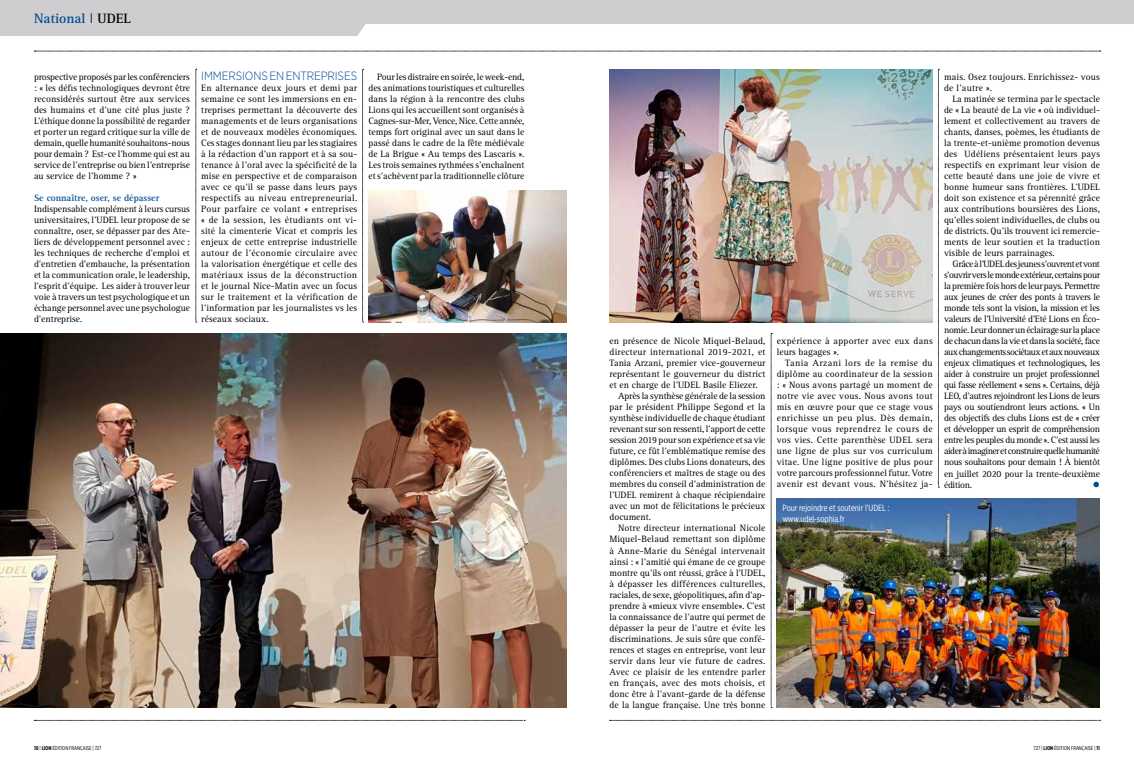
<style>
.page{position:relative;width:1134px;height:766px;background:#fff}
.page>*{position:absolute;margin:0;border:0;box-sizing:border-box;transform-origin:0 0}
.t1{font:700 14px "Rotis Serif";color:#004b93}
.t2{font:300 12px "Gotham Narrow";letter-spacing:-.01em;color:#004b93}
.t3{font:9.5px/11px "Rotis Serif";color:#000;text-align:justify}
.t4{font:9.5px/11px "Rotis Serif";letter-spacing:.02em;color:#000}
.t5{font:9.5px/11px "Rotis Serif";letter-spacing:.025em;color:#000}
.t6{font:700 9.5px "Rotis Serif";color:#004b93}
.t7{font:9.5px "Wingdings";color:#004b93}
.t8{font:9px/10.8px "Gotham X Narrow";color:#fff}
.t9{font:5.5px "Gotham X Narrow";letter-spacing:-.01em;color:#000}
.s1{font-family:"Rotis Sans Serif";font-weight:300;color:#000}
.s2{color:#000}
.s3{font-weight:700}
</style>
<div class="page">
<svg style="left:0;top:0;width:1134px;height:36px;fill:#cfcdcf"></svg>
<svg style="left:34px;top:51px;width:1067px;height:1px"></svg>
<svg style="left:610px;top:719px;width:491px;height:1px"></svg>
<svg style="left:34px;top:719px;width:491px;height:1px"></svg>
<img style="left:777px;top:498px;width:323px;height:209px">
<img style="left:369px;top:190px;width:198px;height:132px">
<img style="left:609px;top:69px;width:324px;height:253px">
<img style="left:0;top:333px;width:567px;height:374px">
<svg style="left:196px;top:69px;width:1px;height:253px"></svg>
<svg style="left:362px;top:69px;width:2px;height:253px"></svg>
<svg style="left:771px;top:333px;width:1px;height:374px"></svg>
<svg style="left:938px;top:69px;width:1px;height:418px"></svg>
<h1 class="t1" style="left:34px;top:10px;width:99px">National <span class="s1">I</span> <span class="s2">UDEL</span></h1>
<p class="t3" style="left:34px;top:72px;width:158px">prospective proposés par les conférenciers : « les défis technologiques devront être reconsidérés surtout être aux services des humains et d’une cité plus juste ?<br>L’éthique donne la possibilité de regarder et porter un regard critique sur la ville de demain, quelle humanité souhaitons-nous pour demain ? Est-ce l’homme qui est au service de l’entreprise ou bien l’entreprise au service de l’homme ? »</p>
<p class="t6" style="left:34px;top:192px;width:127px">Se connaître, oser, se dépasser</p>
<p class="t3" style="left:34px;top:204px;width:157px">Indispensable complément à leurs cursus universitaires, l’UDEL leur propose de se connaître, oser, se dépasser par des Ate&shy;liers de développement personnel avec : les techniques de recherche d’emploi et d’entretien d’embauche, la présentation et la communication orale, le leadership, l’esprit d’équipe. Les aider à trouver leur voie à travers un test psychologique et un échange personnel avec une psychologue d’entreprise.</p>
<p class="t2" style="left:201px;top:68px;width:157px">IMMERSIONS EN ENTREPRISES</p>
<p class="t3" style="left:201px;top:83px;width:158px">En alternance deux jours et demi par semaine ce sont les immersions en en&shy;treprises permettant la découverte des managements et de leurs organisations et de nouveaux modèles économiques.<br>Ces stages donnant lieu par les stagiaires à la rédaction d’un rapport et à sa sou&shy;tenance à l’oral avec la spécificité de la mise en perspective et de comparaison avec ce qu’il se passe dans leurs pays respectifs au niveau entrepreneurial.<br>Pour parfaire ce volant « entreprises « de la session, les étudiants ont vi&shy;sité la cimenterie Vicat et compris les enjeux de cette entreprise industrielle autour de l’économie circulaire avec la valorisation énergétique et celle des matériaux issus de la déconstruction et le journal Nice-Matin avec un focus sur le traitement et la vérification de l’information par les journalistes vs les réseaux sociaux.</p>
<p class="t3" style="left:369px;top:72px;width:157px;text-indent:9px">Pour les distraire en soirée, le week-end, des animations touristiques et culturelles dans la région à la rencontre des clubs Lions qui les accueillent sont organisés à Cagnes-sur-Mer, Vence, Nice. Cette année, temps fort original avec un saut dans le passé dans le cadre de la fête médiévale de La Brigue « Au temps des Lascaris ».<br>Les trois semaines rythmées s’enchaînent et s’achèvent par la traditionnelle clôture</p>
<p class="t3" style="left:609px;top:336px;width:157px">en présence de Nicole Miquel-Belaud,</p>
<p class="t4" style="left:609px;top:347px;width:157px">directeur international 2019-2021, et</p>
<p class="t3" style="left:609px;top:358px;width:157px">Tania Arzani, premier vice-gouverneur</p>
<p class="t3" style="left:609px;top:369px;width:157px">représentant le gouverneur du district</p>
<p class="t3" style="left:609px;top:380px;width:150px">et en charge de l’UDEL Basile Eliezer.</p>
<p class="t3" style="left:618px;top:391px;width:149px">Après la synthèse générale de la session</p>
<p class="t3" style="left:609px;top:402px;width:157px">par le président Philippe Segond et la</p>
<p class="t3" style="left:609px;top:413px;width:158px">synthèse individuelle de chaque étudiant</p>
<p class="t3" style="left:609px;top:424px;width:157px">revenant sur son ressenti, l’apport de cette</p>
<p class="t3" style="left:609px;top:435px;width:157px">session 2019 pour son expérience et sa vie</p>
<p class="t3" style="left:609px;top:446px;width:157px">future, ce fût l’emblématique remise des</p>
<p class="t3" style="left:609px;top:457px;width:157px">diplômes. Des clubs Lions donateurs, des</p>
<p class="t3" style="left:609px;top:468px;width:157px">conférenciers et maîtres de stage ou des</p>
<p class="t3" style="left:609px;top:479px;width:157px">membres du conseil d’administration de</p>
<p class="t3" style="left:609px;top:490px;width:157px">l’UDEL remirent à chaque récipiendaire</p>
<p class="t3" style="left:609px;top:501px;width:157px">avec un mot de félicitations le précieux</p>
<p class="t3" style="left:609px;top:512px;width:43px">document.</p>
<p class="t3" style="left:618px;top:523px;width:149px">Notre directeur international Nicole</p>
<p class="t3" style="left:609px;top:534px;width:157px">Miquel-Belaud remettant son diplôme</p>
<p class="t4" style="left:609px;top:545px;width:157px">à Anne-Marie du Sénégal intervenait</p>
<p class="t3" style="left:609px;top:556px;width:157px">ainsi : « l’amitié qui émane de ce groupe</p>
<p class="t3" style="left:609px;top:567px;width:157px">montre qu’ils ont réussi, grâce à l’UDEL,</p>
<p class="t4" style="left:609px;top:578px;width:157px">à dépasser les différences culturelles,</p>
<p class="t3" style="left:609px;top:589px;width:157px">raciales, de sexe, géopolitiques, afin d’ap-</p>
<p class="t3" style="left:609px;top:600px;width:157px">prendre à «mieux vivre ensemble». C’est</p>
<p class="t3" style="left:609px;top:611px;width:157px">la connaissance de l’autre qui permet de</p>
<p class="t3" style="left:609px;top:622px;width:157px">dépasser la peur de l’autre et évite les</p>
<p class="t3" style="left:609px;top:633px;width:157px">discriminations. Je suis sûre que confé-</p>
<p class="t3" style="left:609px;top:644px;width:157px">rences et stages en entreprise, vont leur</p>
<p class="t4" style="left:609px;top:655px;width:157px">servir dans leur vie future de cadres.</p>
<p class="t3" style="left:609px;top:666px;width:157px">Avec ce plaisir de les entendre parler</p>
<p class="t3" style="left:609px;top:677px;width:157px">en français, avec des mots choisis, et</p>
<p class="t3" style="left:609px;top:688px;width:157px">donc être à l’avant-garde de la défense</p>
<p class="t3" style="left:609px;top:699px;width:157px">de la langue française. Une très bonne</p>
<p class="t5" style="left:777px;top:336px;width:157px">expérience à apporter avec eux dans leurs bagages ».</p>
<p class="t3" style="left:777px;top:358px;width:158px;text-indent:9px">Tania Arzani lors de la remise du diplôme au coordinateur de la session : « Nous avons partagé un moment de notre vie avec vous. Nous avons tout mis en œuvre pour que ce stage vous enrichisse un peu plus. Dès demain, lorsque vous reprendrez le cours de vos vies. Cette parenthèse UDEL sera une ligne de plus sur vos curriculum vitae. Une ligne positive de plus pour votre parcours professionnel futur. Votre avenir est devant vous. N’hésitez ja-</p>
<p class="t8" style="left:782px;top:502px;width:109px">Pour rejoindre et soutenir l’UDEL : www.udel-sophia.fr</p>
<p class="t4" style="left:944px;top:72px;width:157px">mais. Osez toujours. Enrichissez- vous de l’autre ».</p>
<p class="t3" style="left:944px;top:94px;width:157px;text-indent:9px">La matinée se termina par le spectacle de « La beauté de La vie « où individuel&shy;lement et collectivement au travers de chants, danses, poèmes, les étudiants de la trente-et-unième promotion devenus des Udéliens présentaient leurs pays respectifs en exprimant leur vision de cette beauté dans une joie de vivre et bonne humeur sans frontières. L’UDEL doit son existence et sa pérennité grâce aux contributions boursières des Lions, qu’elles soient individuelles, de clubs ou de districts. Qu’ils trouvent ici remercie&shy;ments de leur soutien et la traduction visible de leurs parrainages.</p>
<p class="t3" style="left:944px;top:259px;width:158px;text-indent:9px">Grâce à l’UDEL des jeunes s’ouvrent et vont s’ouvrir vers le monde extérieur, certains pour la première fois hors de leur pays. Permettre aux jeunes de créer des ponts à travers le monde tels sont la vision, la mission et les valeurs de l’Université d’Eté Lions en Éco&shy;nomie. Leur donner un éclairage sur la place de chacun dans la vie et dans la société, face aux changements sociétaux et aux nouveaux enjeux climatiques et technologiques, les aider à construire un projet professionnel qui fasse réellement « sens ». Certains, déjà LEO, d’autres rejoindront les Lions de leurs pays ou soutiendront leurs actions. « Un des objectifs des clubs Lions est de « créer et développer un esprit de compréhension entre les peuples du monde ». C’est aussi les aider à imaginer et construire quelle humanité nous souhaitons pour demain ! À bientôt en juillet 2020 pour la trente-deuxième édition.</p>
<p class="t7" style="left:1093px;top:479px;width:9px">●</p>
<p class="t9" style="left:34px;top:744px;width:69px"><span class="s3">10</span> | <span class="s3">LION</span> ÉDITION FRANÇAISE | 727</p>
<p class="t9" style="left:1033px;top:744px;width:68px">727 | <span class="s3">LION</span> ÉDITION FRANÇAISE | <span class="s3">11</span></p>
</div>
